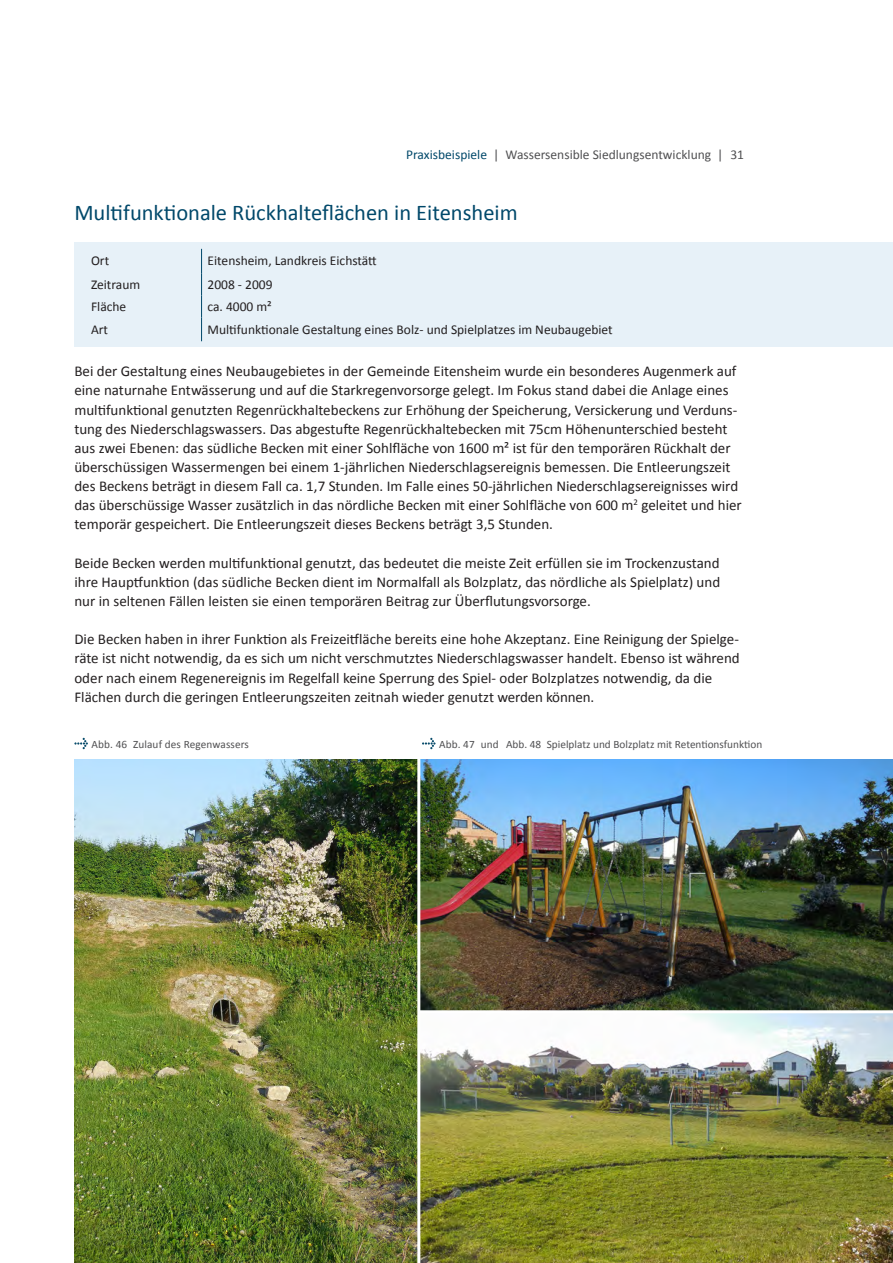
<style>
.page{position:relative;width:893px;height:1263px;background:#fff}
.page>*{position:absolute;margin:0;border:0;box-sizing:border-box;transform-origin:0 0}
.Überschrift2{font:22.5px "Calibri";color:#00486a}
.Fließtext_Calibri_1{font:15px/19.2px "Calibri";color:#231f20}
.t1{font:13.5px "Calibri";color:#231f20}
.t2{font:13.5px "Calibri";color:#505052}
.t3{font:11.25px "Calibri";color:#505052}
.s1{color:#00486a}
</style>
<div class="page">
<img style="left:74px;top:759px;width:819px;height:504px">
<hr style="left:417px;top:754px;width:3px;height:509px;background:#fff">
<hr style="left:419px;top:1010px;width:474px;height:3px;background:#fff">
<div style="left:74px;top:242px;width:819px;height:105px;background:#e7f1f8"></div>
<svg style="left:201px;top:249px;width:1px;height:92px"></svg>
<svg style="left:74px;top:738px;width:14px;height:11px"></svg>
<svg style="left:422px;top:738px;width:13px;height:11px"></svg>
<p class="t2" style="left:406px;top:145px;width:319px"><span class="s1">Praxisbeispiele</span> | Wassersensible Siedlungsentwicklung |</p>
<p class="t2" style="left:730px;top:145px;width:15px">31</p>
<h3 class="Überschrift2" style="left:74px;top:197px;width:445px">Multifunktionale Rückhalteflächen in Eitensheim</h3>
<p class="t1" style="left:91px;top:251px;width:20px">Ort</p>
<p class="t1" style="left:208px;top:251px;width:171px">Eitensheim, Landkreis Eichstätt</p>
<p class="t1" style="left:91px;top:275px;width:51px">Zeitraum</p>
<p class="t1" style="left:208px;top:275px;width:66px">2008 - 2009</p>
<p class="t1" style="left:91px;top:298px;width:37px">Fläche</p>
<p class="t1" style="left:208px;top:298px;width:66px">ca. 4000 m²</p>
<p class="t1" style="left:91px;top:320px;width:19px">Art</p>
<p class="t1" style="left:208px;top:320px;width:407px">Multifunktionale Gestaltung eines Bolz- und Spielplatzes im Neubaugebiet</p>
<p class="Fließtext_Calibri_1" style="left:74px;top:361px;width:664px">Bei der Gestaltung eines Neubaugebietes in der Gemeinde Eitensheim wurde ein besonderes Augenmerk auf eine naturnahe Entwässerung und auf die Starkregenvorsorge gelegt. Im Fokus stand dabei die Anlage eines multifunktional genutzten Regenrückhaltebeckens zur Erhöhung der Speicherung, Versickerung und Verduns-</p>
<p class="Fließtext_Calibri_1" style="left:74px;top:419px;width:669px">tung des Niederschlagswassers. Das abgestufte Regenrückhaltebecken mit 75cm Höhenunterschied besteht aus zwei Ebenen: das südliche Becken mit einer Sohlfläche von 1600 m² ist für den temporären Rückhalt der überschüssigen Wassermengen bei einem 1-jährlichen Niederschlagsereignis bemessen. Die Entleerungszeit des Beckens beträgt in diesem Fall ca. 1,7 Stunden. Im Falle eines 50-jährlichen Niederschlagsereignisses wird das überschüssige Wasser zusätzlich in das nördliche Becken mit einer Sohlfläche von 600 m<sup>2</sup> geleitet und hier temporär gespeichert. Die Entleerungszeit dieses Beckens beträgt 3,5 Stunden.</p>
<p class="Fließtext_Calibri_1" style="left:74px;top:553px;width:647px;text-align:justify">Beide Becken werden multifunktional genutzt, das bedeutet die meiste Zeit erfüllen sie im Trockenzustand ihre Hauptfunktion (das südliche Becken dient im Normalfall als Bolzplatz, das nördliche als Spielplatz) und nur in seltenen Fällen leisten sie einen temporären Beitrag zur Überflutungsvorsorge.</p>
<p class="Fließtext_Calibri_1" style="left:74px;top:629px;width:667px">Die Becken haben in ihrer Funktion als Freizeitfläche bereits eine hohe Akzeptanz. Eine Reinigung der Spielge&shy;räte ist nicht notwendig, da es sich um nicht verschmutztes Niederschlagswasser handelt. Ebenso ist während oder nach einem Regenereignis im Regelfall keine Sperrung des Spiel- oder Bolzplatzes notwendig, da die Flächen durch die geringen Entleerungszeiten zeitnah wieder genutzt werden können.</p>
<p class="t3" style="left:91px;top:736px;width:159px">Abb. 46 Zulauf des Regenwassers</p>
<p class="t3" style="left:439px;top:736px;width:325px">Abb. 47 und Abb. 48 Spielplatz und Bolzplatz mit Retentionsfunktion</p>
</div>
